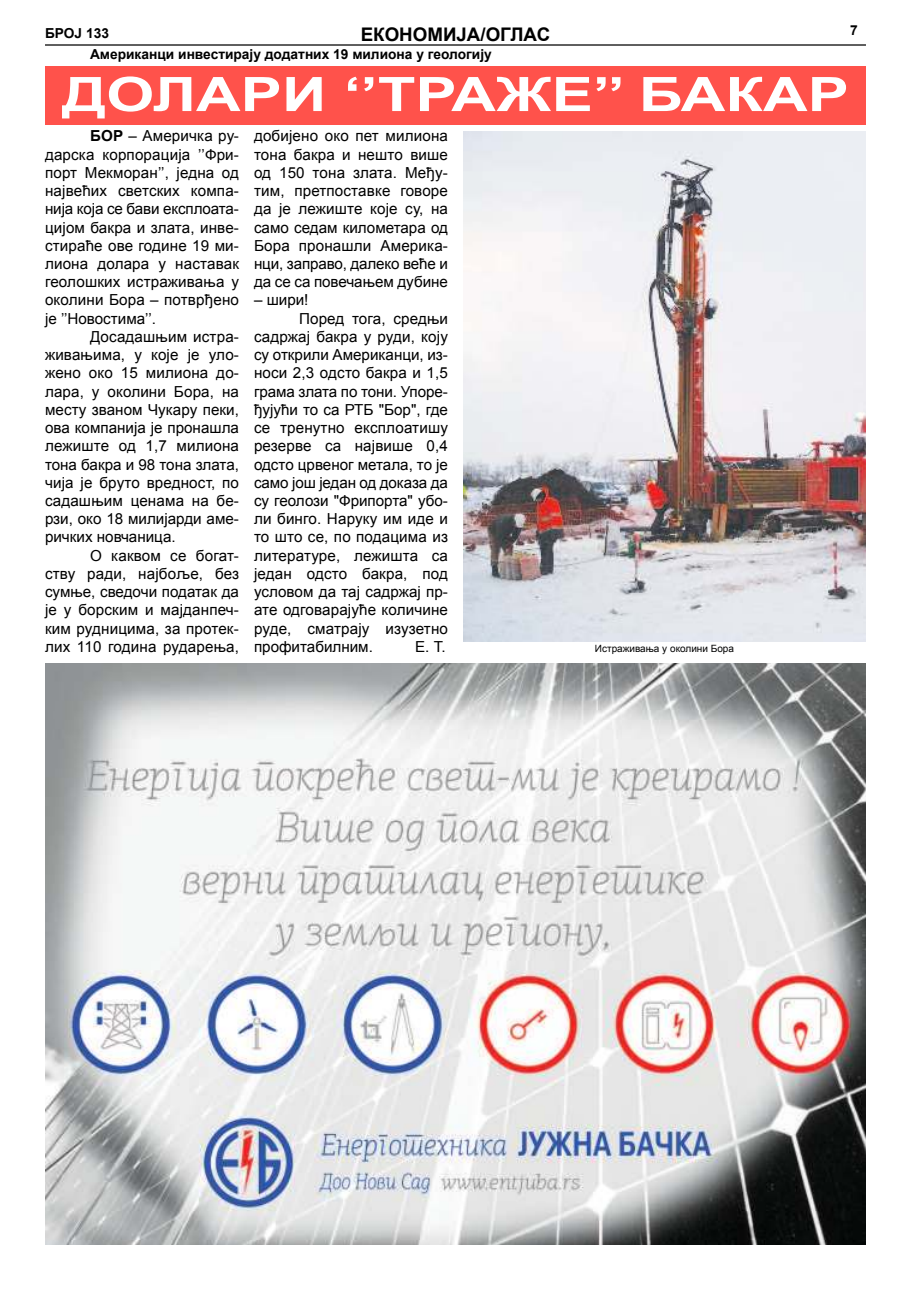
<style>
.page{position:relative;width:911px;height:1290px;background:#fff}
.page>*{position:absolute;margin:0;border:0;box-sizing:border-box;transform-origin:0 0}
.t1{font:700 47.5px "Arial";color:#fff;scale:1.3 1}
.t2{font:700 18.75px "Arial";color:#000}
.t3{font:15.12px/18.2px "Arial";color:#000;text-align:justify}
.t4{font:700 13.75px "Arial";color:#000}
.t5{font:10px "Arial";color:#000}
.s1{font-weight:700}
</style>
<div class="page">
<hr style="left:45px;top:44px;width:821px;height:2px;background:#000">
<div style="left:45px;top:67px;width:821px;height:58px;background:#ff524b"></div>
<img style="left:463px;top:132px;width:403px;height:509px">
<img style="left:45px;top:663px;width:821px;height:582px">
<p class="t4" style="left:45px;top:28px;width:65px">БРОЈ 133</p>
<p class="t2" style="left:361px;top:27px;width:191px">ЕКОНОМИЈА/ОГЛАС</p>
<p class="t4" style="left:850px;top:25px;width:9px">7</p>
<p class="t4" style="left:90px;top:49px;width:403px">Американци инвестирају додатних 19 милиона у геологију</p>
<h1 class="t1" style="left:62px;top:76px;width:606px">ДОЛАРИ ‘’ТРАЖЕ’’ БАКАР</h1>
<p class="t3" style="left:45px;top:128px;width:195px;text-indent:45px"><span class="s1">БОР</span> – Америчка ру&shy;дарска корпорација ’’Фри&shy;порт Мекморан’’, једна од највећих светских компа&shy;нија која се бави експлоата&shy;цијом бакра и злата, инве&shy;стираће ове године 19 ми&shy;лиона долара у наставак геолошких истраживања у околини Бора – потврђено је ’’Новостима’’.</p>
<p class="t3" style="left:45px;top:329px;width:195px;text-indent:45px">Досадашњим истра&shy;живањима, у које је уло&shy;жено око 15 милиона до&shy;лара, у околини Бора, на месту званом Чукару пеки, ова компанија је пронашла лежиште од 1,7 милиона тона бакра и 98 тона злата, чија је бруто вредност, по садашњим ценама на бе&shy;рзи, око 18 милијарди аме&shy;ричких новчаница.</p>
<p class="t3" style="left:45px;top:547px;width:195px;text-indent:45px">О каквом се богат&shy;ству ради, најбоље, без сумње, сведочи податак да је у борским и мајданпеч&shy;ким рудницима, за протек&shy;лих 110 година рударења,</p>
<p class="t3" style="left:254px;top:128px;width:195px">добијено око пет милиона тона бакра и нешто више од 150 тона злата. Међу&shy;тим, претпоставке говоре да је лежиште које су, на само седам километара од Бора пронашли Америка&shy;нци, заправо, далеко веће и да се са повечањем дубине</p>
<p class="t3" style="left:254px;top:292px;width:56px">– шири!</p>
<p class="t3" style="left:299px;top:311px;width:150px">Поред тога, средњи</p>
<p class="t3" style="left:254px;top:329px;width:195px">садржај бакра у руди, коју</p>
<p class="t3" style="left:254px;top:347px;width:195px">су открили Американци, из-</p>
<p class="t3" style="left:254px;top:365px;width:195px">носи 2,3 одсто бакра и 1,5</p>
<p class="t3" style="left:254px;top:383px;width:195px">грама злата по тони. Упоре-</p>
<p class="t3" style="left:254px;top:402px;width:195px">ђујући то са РТБ "Бор", где</p>
<p class="t3" style="left:254px;top:420px;width:195px">се тренутно експлоатишу</p>
<p class="t3" style="left:254px;top:438px;width:195px">резерве са највише 0,4</p>
<p class="t3" style="left:254px;top:456px;width:195px">одсто црвеног метала, то је</p>
<p class="t3" style="left:254px;top:475px;width:195px">само још један од доказа да</p>
<p class="t3" style="left:254px;top:493px;width:195px">су геолози "Фрипорта" убо-</p>
<p class="t3" style="left:254px;top:511px;width:195px">ли бинго. Наруку им иде и</p>
<p class="t3" style="left:254px;top:529px;width:195px">то што се, по подацима из</p>
<p class="t3" style="left:254px;top:547px;width:195px">литературе, лежишта са</p>
<p class="t3" style="left:254px;top:566px;width:195px">један одсто бакра, под</p>
<p class="t3" style="left:254px;top:584px;width:195px">условом да тај садржај пр-</p>
<p class="t3" style="left:254px;top:602px;width:195px">ате одговарајуће количине</p>
<p class="t3" style="left:254px;top:620px;width:195px">руде, сматрају изузетно</p>
<p class="t3" style="left:254px;top:639px;width:120px">профитабилним.</p>
<p class="t3" style="left:415px;top:639px;width:32px">Е. Т.</p>
<p class="t5" style="left:595px;top:645px;width:141px">Истраживања у околини Бора</p>
</div>
